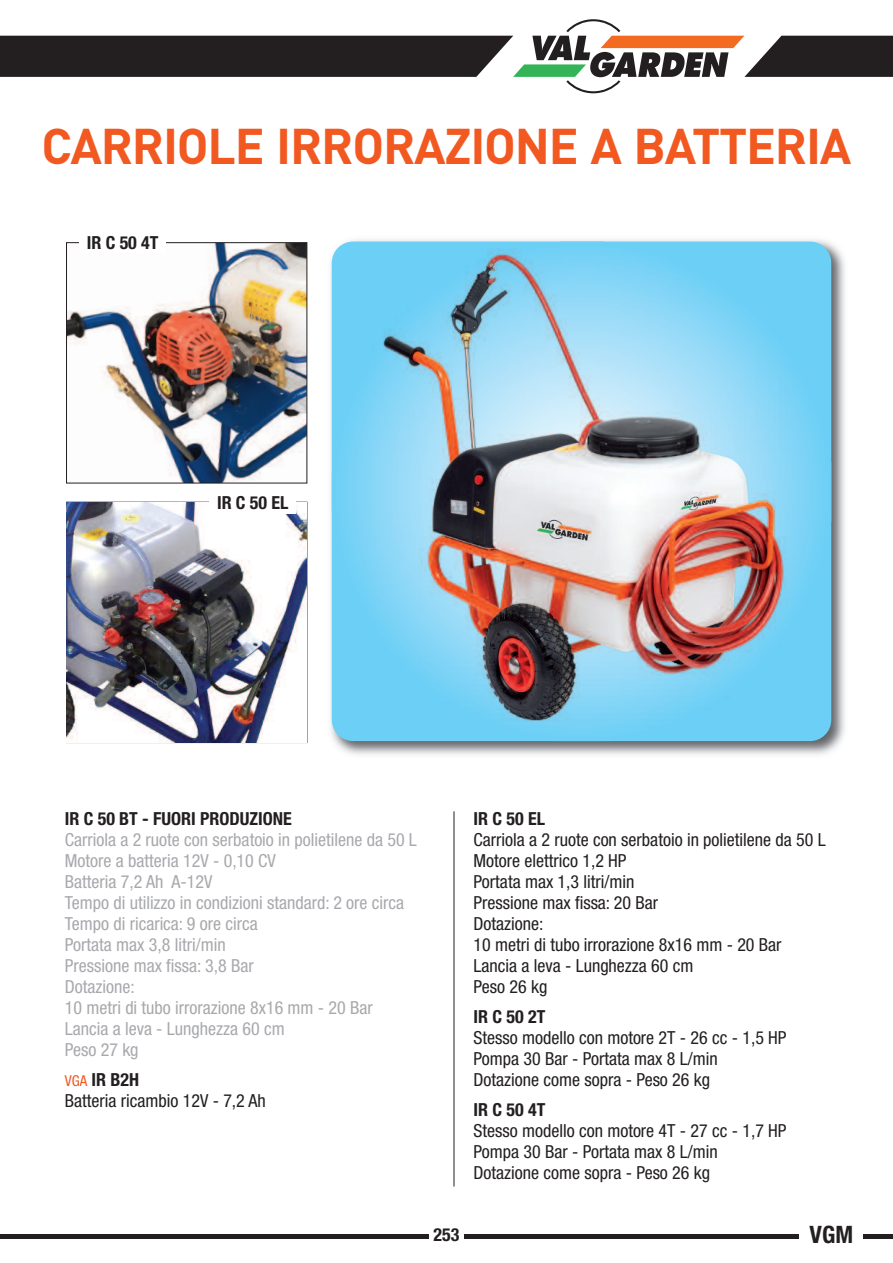
<style>
.page{position:relative;width:893px;height:1263px;background:#fff}
.page>*{position:absolute;margin:0;border:0;box-sizing:border-box;transform-origin:0 0}
.t1{font:700 49.5px "DIN";letter-spacing:-.025em;color:#f15921}
.t2{font:700 condensed 24px "Helvetica Neue";color:#231f20}
.t3{font:condensed 18px/21px "Helvetica Neue";color:#231f20}
.t4{font:condensed 18px/21px "Helvetica Neue";color:#a8a9ad}
.t5{font:700 condensed 18px "Helvetica Neue";color:#231f20}
.s1{font-size:15px;color:#f15921}
.s2{font-weight:700}
</style>
<div class="page">
<hr style="left:0;top:1234px;width:893px;height:4px;background:#231f20">
<svg style="left:0;top:19px;width:893px;height:74px"></svg>
<div style="left:429px;top:1226px;width:34px;height:29px;background:#fff"></div>
<div style="left:799px;top:1226px;width:64px;height:22px;background:#fff"></div>
<img style="left:330px;top:239px;width:515px;height:516px">
<svg style="left:332px;top:242px;width:499px;height:499px"></svg>
<img style="left:372px;top:248px;width:419px;height:482px">
<hr style="left:454px;top:811px;width:1px;height:375px;background:#231f20">
<img style="left:68px;top:244px;width:237px;height:237px">
<div style="left:66px;top:242px;width:241px;height:241px;border:1px solid #231f20"></div>
<img style="left:67px;top:503px;width:239px;height:239px">
<div style="left:79px;top:232px;width:87px;height:21px;background:#fff"></div>
<div style="left:209px;top:492px;width:87px;height:21px;background:#fff"></div>
<h1 class="t1" style="left:42px;top:118px;width:811px">CARRIOLE IRRORAZIONE A BATTERIA</h1>
<p class="t5" style="left:87px;top:236px;width:73px">IR C 50 4T</p>
<p class="t5" style="left:217px;top:496px;width:73px">IR C 50 EL</p>
<p class="t5" style="left:65px;top:812px;width:228px">IR C 50 BT - FUORI PRODUZIONE</p>
<p class="t4" style="left:65px;top:830px;width:354px">Carriola a 2 ruote con serbatoio in polietilene da 50 L<br>Motore a batteria 12V - 0,10 CV<br>Batteria 7,2 Ah A-12V<br>Tempo di utilizzo in condizioni standard: 2 ore circa<br>Tempo di ricarica: 9 ore circa<br>Portata max 3,8 litri/min<br>Pressione max fissa: 3,8 Bar<br>Dotazione:<br>10 metri di tubo irrorazione 8x16 mm - 20 Bar<br>Lancia a leva - Lunghezza 60 cm<br>Peso 27 kg</p>
<p class="t3" style="left:65px;top:1070px;width:203px"><span class="s1">VGA</span> <span class="s2">IR B2H<br></span>Batteria ricambio 12V - 7,2 Ah</p>
<p class="t5" style="left:474px;top:812px;width:73px">IR C 50 EL</p>
<p class="t3" style="left:474px;top:830px;width:354px">Carriola a 2 ruote con serbatoio in polietilene da 50 L<br>Motore elettrico 1,2 HP<br>Portata max 1,3 litri/min<br>Pressione max fissa: 20 Bar<br>Dotazione:<br>10 metri di tubo irrorazione 8x16 mm - 20 Bar<br>Lancia a leva - Lunghezza 60 cm<br>Peso 26 kg</p>
<p class="t5" style="left:474px;top:1010px;width:73px">IR C 50 2T</p>
<p class="t3" style="left:474px;top:1028px;width:315px">Stesso modello con motore 2T - 26 cc - 1,5 HP<br>Pompa 30 Bar - Portata max 8 L/min<br>Dotazione come sopra - Peso 26 kg</p>
<p class="t5" style="left:474px;top:1103px;width:73px">IR C 50 4T</p>
<p class="t3" style="left:474px;top:1121px;width:315px">Stesso modello con motore 4T - 27 cc - 1,7 HP<br>Pompa 30 Bar - Portata max 8 L/min<br>Dotazione come sopra - Peso 26 kg</p>
<p class="t5" style="left:434px;top:1228px;width:27px">253</p>
<h2 class="t2" style="left:810px;top:1226px;width:45px">VGM</h2>
</div>
